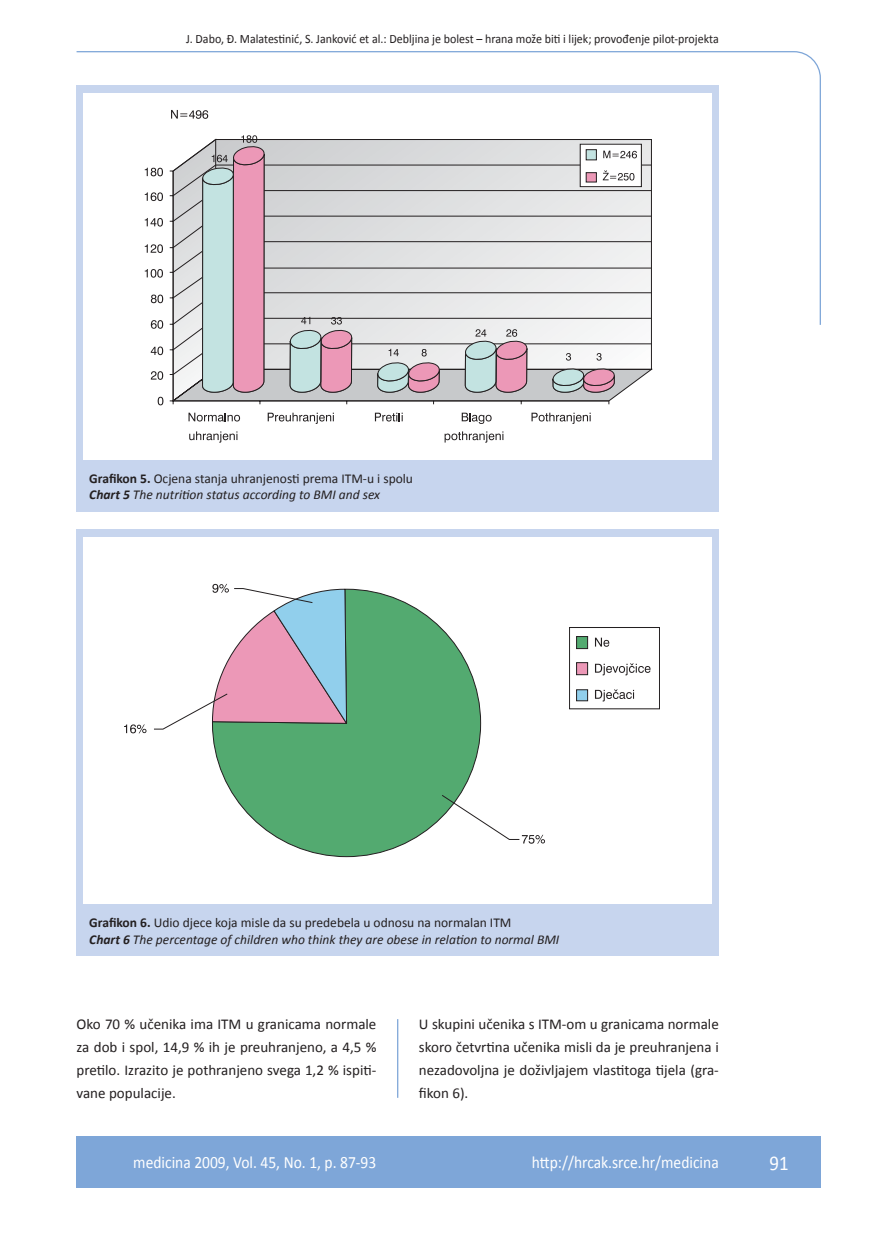
<style>
.page{position:relative;width:872px;height:1234px;background:#fff}
.page>*{position:absolute;margin:0;border:0;box-sizing:border-box;transform-origin:0 0}
.t1{font:21px "Calibri";color:#fff;scale:.9 1}
.t2{font:17.25px "Calibri";color:#fff;scale:.9 1}
.osnovni_tekst{font:15px/23px "Calibri";color:#231f20;text-align:justify}
.potpis_slika{font:italic 13.5px/16.5px "Calibri";color:#231f20}
.potpis_slika-2{font:13.5px/16.5px "Calibri";color:#231f20}
.glava{font:12.75px "Calibri";color:#231f20;scale:.94 1}
.s1{font-weight:700}
.s2{font-weight:700;font-style:italic}
.s3{font-style:italic}
.s4{font-weight:700;font-style:normal}
.s5{font-style:normal}
</style>
<div class="page">
<svg style="left:76px;top:51px;width:745px;height:275px"></svg>
<hr style="left:397px;top:1018px;width:1px;height:79px;background:#7ea6d8">
<div style="left:77px;top:1135px;width:744px;height:51px;background:#7ea6d8"></div>
<div style="left:77px;top:85px;width:642px;height:427px;background:#c7d5ee"></div>
<div style="left:83px;top:93px;width:629px;height:366px;background:#fff"></div>
<svg style="left:158px;top:396px;width:5px;height:9px"></svg>
<svg style="left:151px;top:371px;width:12px;height:9px"></svg>
<svg style="left:151px;top:346px;width:12px;height:9px"></svg>
<svg style="left:151px;top:320px;width:12px;height:9px"></svg>
<svg style="left:151px;top:294px;width:12px;height:9px"></svg>
<svg style="left:145px;top:269px;width:18px;height:8px"></svg>
<svg style="left:145px;top:244px;width:18px;height:9px"></svg>
<svg style="left:145px;top:218px;width:18px;height:8px"></svg>
<svg style="left:145px;top:192px;width:18px;height:9px"></svg>
<svg style="left:145px;top:168px;width:18px;height:8px"></svg>
<svg style="left:188px;top:412px;width:52px;height:9px"></svg>
<svg style="left:189px;top:431px;width:48px;height:11px"></svg>
<svg style="left:268px;top:412px;width:66px;height:12px"></svg>
<svg style="left:375px;top:412px;width:28px;height:9px"></svg>
<svg style="left:462px;top:412px;width:29px;height:12px"></svg>
<svg style="left:444px;top:431px;width:59px;height:11px"></svg>
<svg style="left:531px;top:412px;width:59px;height:12px"></svg>
<svg style="left:171px;top:110px;width:37px;height:9px"></svg>
<svg style="left:170px;top:135px;width:481px;height:269px;background:#d5d1d4"></svg>
<div style="left:77px;top:529px;width:642px;height:427px;background:#c7d5ee"></div>
<div style="left:83px;top:537px;width:629px;height:366px;background:#fff"></div>
<svg style="left:279px;top:839px;width:135px;height:18px"></svg>
<svg style="left:154px;top:588px;width:356px;height:251px"></svg>
<svg style="left:522px;top:834px;width:23px;height:9px"></svg>
<svg style="left:212px;top:583px;width:136px;height:141px"></svg>
<svg style="left:124px;top:724px;width:22px;height:9px"></svg>
<div style="left:569px;top:627px;width:90px;height:81px;background:#fff;border:1px solid #231f20"></div>
<div style="left:576px;top:636px;width:12px;height:13px;background:#53aa70;border:1px solid #231f20"></div>
<svg style="left:595px;top:637px;width:14px;height:9px"></svg>
<div style="left:576px;top:662px;width:12px;height:13px;background:#ec98b7;border:1px solid #231f20"></div>
<svg style="left:595px;top:663px;width:55px;height:12px"></svg>
<div style="left:576px;top:689px;width:12px;height:12px;background:#91cfec;border:1px solid #231f20"></div>
<svg style="left:595px;top:689px;width:39px;height:12px"></svg>
<p class="glava" style="left:186px;top:30px;width:568px">J. Dabo, Đ. Malatestinić, S. Janković et al.: Debljina je bolest – hrana može biti i lijek; provođenje pilot-projekta</p>
<p class="potpis_slika-2" style="left:89px;top:469px;width:325px"><span class="s1">Grafikon 5.</span> Ocjena stanja uhranjenosti prema ITM-u i spolu<br><span class="s2">Chart 5</span> <span class="s3">The nutrition status according to BMI and sex</span></p>
<p class="potpis_slika" style="left:89px;top:913px;width:471px"><span class="s4">Grafikon 6.</span> <span class="s5">Udio djece koja misle da su predebela u odnosu na normalan ITM<br></span><span class="s1">Chart 6</span> The percentage of children who think they are obese in relation to normal BMI</p>
<p class="osnovni_tekst" style="left:77px;top:1011px;width:301px">Oko 70 % učenika ima ITM u granicama normale za dob i spol, 14,9 % ih je preuhranjeno, a 4,5 % pretilo. Izrazito je pothranjeno svega 1,2 % ispiti&shy;vane populacije.</p>
<p class="osnovni_tekst" style="left:419px;top:1011px;width:301px">U skupini učenika s ITM-om u granicama normale skoro četvrtina učenika misli da je preuhranjena i nezadovoljna je doživljajem vlastitoga tijela (gra&shy;fikon 6).</p>
<p class="t2" style="left:133px;top:1151px;width:272px">medicina 2009, Vol. 45, No. 1, p. 87-93</p>
<p class="t2" style="left:532px;top:1151px;width:209px">http://hrcak.srce.hr/medicina</p>
<p class="t1" style="left:769px;top:1149px;width:23px">91</p>
</div>
